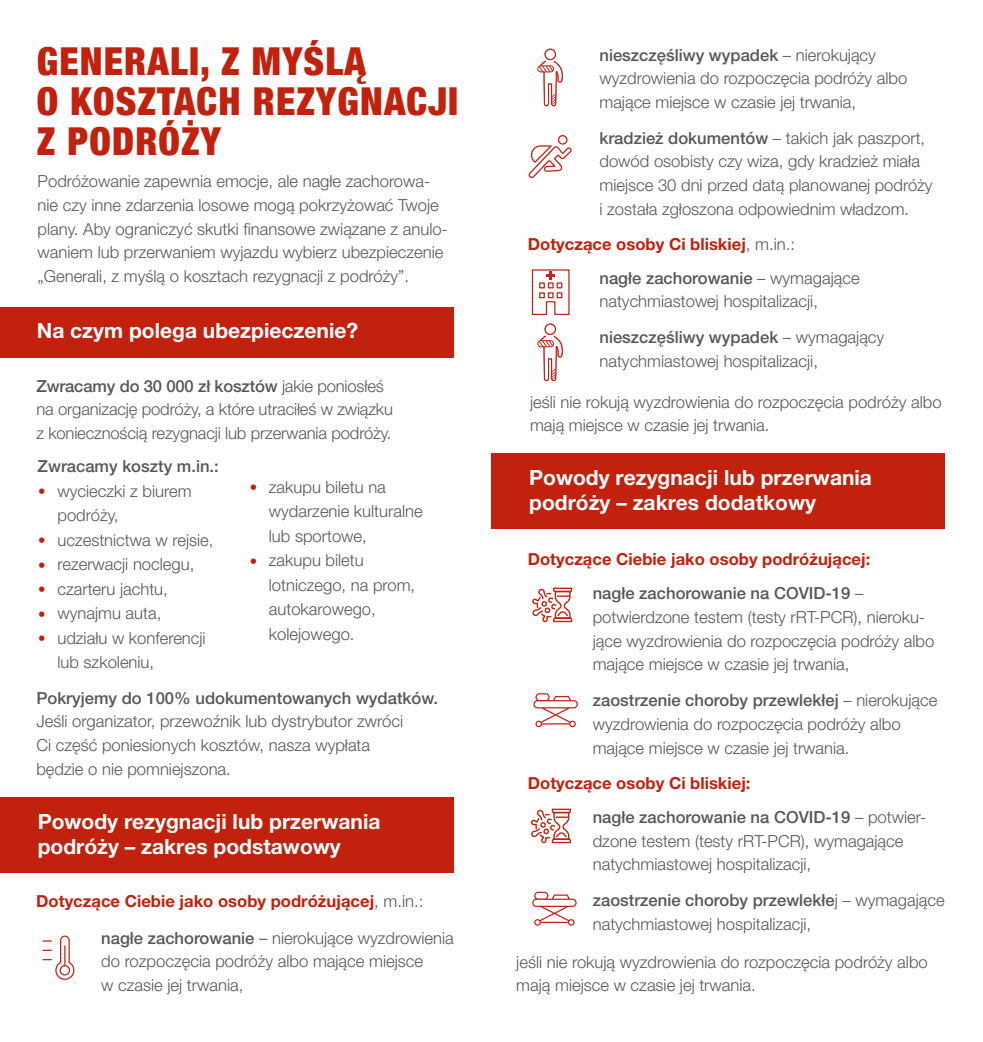
<style>
.page{position:relative;width:983px;height:1042px;background:#fff}
.page>*{position:absolute;margin:0;border:0;box-sizing:border-box;transform-origin:0 0}
.t1{font:900 condensed 38.5px/40.2px "Helvetica Neue";letter-spacing:.03em;color:#c1210d}
.t2{font:700 21px/24.5px "Helvetica Neue LT Pro";color:#fff}
.t3{font:300 16.62px/23.6px "Helvetica Neue LT Pro";color:#575756}
.t4{font:700 16.62px/34.8px "Helvetica Neue LT Pro";color:#c1210d}
.t5{font:500 16.62px "Helvetica Neue LT Pro";color:#575756}
.s1{font-weight:500}
.s2{font-family:"Helvetica Neue";font-weight:700;font-size:24.5px;color:#c1210d}
.s3{font-weight:300;color:#575756}
.s4{font-family:"Helvetica Neue"}
.s5{font-weight:500;color:#575756}
</style>
<div class="page">
<div style="left:0;top:307px;width:454px;height:50px;background:#c1210d"></div>
<div style="left:0;top:797px;width:454px;height:76px;background:#c1210d"></div>
<div style="left:491px;top:453px;width:454px;height:76px;background:#c1210d"></div>
<svg style="left:532px;top:892px;width:44px;height:33px"></svg>
<svg style="left:43px;top:935px;width:31px;height:45px"></svg>
<svg style="left:531px;top:808px;width:40px;height:36px"></svg>
<svg style="left:537px;top:49px;width:26px;height:57px"></svg>
<svg style="left:528px;top:135px;width:43px;height:43px"></svg>
<svg style="left:537px;top:323px;width:26px;height:58px"></svg>
<svg style="left:531px;top:269px;width:39px;height:47px"></svg>
<svg style="left:533px;top:693px;width:44px;height:34px"></svg>
<svg style="left:532px;top:587px;width:41px;height:36px"></svg>
<h1 class="t1" style="left:37px;top:39px;width:423px">GENERALI, Z MYŚLĄ<br>O KOSZTACH REZYGNACJI<br>Z PODRÓŻY</h1>
<p class="t3" style="left:38px;top:169px;width:411px">Podróżowanie zapewnia emocje, ale nagłe zachorowa&shy;nie czy inne zdarzenia losowe mogą pokrzyżować Twoje plany. Aby ograniczyć skutki finansowe związane z anulo&shy;waniem lub przerwaniem wyjazdu wybierz ubezpieczenie „Generali, z myślą o kosztach rezygnacji z podróży”.</p>
<p class="t2" style="left:37px;top:318px;width:323px">Na czym polega ubezpieczenie?</p>
<p class="t3" style="left:36px;top:374px;width:358px"><span class="s1">Zwracamy do 30 000 zł kosztów</span> jakie poniosłeś na organizację podróży, a które utraciłeś w związku z koniecznością rezygnacji lub przerwania podróży.</p>
<p class="t5" style="left:38px;top:456px;width:183px">Zwracamy koszty m.in.:</p>
<p class="t3" style="left:57px;top:478px;width:135px;line-height:24.5px;text-indent:-20px"><span class="s2">•</span> wycieczki z biurem podróży,</p>
<p class="t3" style="left:38px;top:528px;width:177px"><span class="s2">•</span> uczestnictwa w rejsie,</p>
<p class="t3" style="left:38px;top:552px;width:158px"><span class="s2">•</span> rezerwacji noclegu,</p>
<p class="t3" style="left:38px;top:577px;width:132px"><span class="s2">•</span> czarteru jachtu,</p>
<p class="t3" style="left:38px;top:601px;width:125px"><span class="s2">•</span> wynajmu auta,</p>
<p class="t3" style="left:57px;top:625px;width:150px;line-height:24.5px;text-indent:-20px"><span class="s2">•</span> udziału w konferencji lub szkoleniu,</p>
<p class="t3" style="left:269px;top:474px;width:155px;line-height:24.5px;text-indent:-20px"><span class="s2">•</span> zakupu biletu na wydarzenie kulturalne lub sportowe,</p>
<p class="t3" style="left:269px;top:547px;width:148px;line-height:24.5px;text-indent:-20px"><span class="s2">•</span> zakupu biletu lotniczego, na prom, autokarowego, kolejowego.</p>
<p class="t5" style="left:36px;top:688px;width:403px">Pokryjemy do 100% udokumentowanych wydatków.</p>
<p class="t3" style="left:36px;top:709px;width:368px">Jeśli organizator, przewoźnik lub dystrybutor zwróci<br>Ci część poniesionych kosztów, nasza wypłata będzie o nie pomniejszona.</p>
<p class="t2" style="left:38px;top:809px;width:344px">Powody rezygnacji lub przerwania podróży – zakres podstawowy</p>
<p class="t4" style="left:36px;top:883px;width:388px">Dotyczące Ciebie jako osoby podróżującej<span class="s3">, m.in.:</span></p>
<p class="t3" style="left:101px;top:925px;width:354px"><span class="s1">nagłe zachorowanie</span> <span class="s4">–</span> nierokujące wyzdrowienia do rozpoczęcia podróży albo mające miejsce<br>w czasie jej trwania,</p>
<p class="t3" style="left:599px;top:42px;width:309px"><span class="s1">nieszczęśliwy wypadek</span> – nierokujący wyzdrowienia do rozpoczęcia podróży albo mające miejsce w czasie jej trwania,</p>
<p class="t3" style="left:599px;top:126px;width:334px"><span class="s1">kradzież dokumentów</span> – takich jak paszport, dowód osobisty czy wiza, gdy kradzież miała miejsce 30 dni przed datą planowanej podróży i została zgłoszona odpowiednim władzom.</p>
<p class="t4" style="left:527px;top:226px;width:268px">Dotyczące osoby Ci bliskiej<span class="s3">, m.in.:</span></p>
<p class="t3" style="left:599px;top:265px;width:261px"><span class="s1">nagłe zachorowanie</span> – wymagające natychmiastowej hospitalizacji,</p>
<p class="t3" style="left:599px;top:325px;width:286px"><span class="s1">nieszczęśliwy wypadek</span> – wymagający natychmiastowej hospitalizacji,</p>
<p class="t3" style="left:530px;top:390px;width:413px">jeśli nie rokują wyzdrowienia do rozpoczęcia podróży albo mają miejsce w czasie jej trwania.</p>
<p class="t2" style="left:529px;top:465px;width:344px">Powody rezygnacji lub przerwania podróży – zakres dodatkowy</p>
<p class="t4" style="left:592px;top:541px;width:279px;text-indent:-65px">Dotyczące Ciebie jako osoby podróżującej: <span class="s5">nagłe zachorowanie na COVID-19</span> <span class="s3">–</span></p>
<p class="t3" style="left:592px;top:605px;width:343px">potwierdzone testem (testy rRT-PCR), nieroku&shy;jące wyzdrowienia do rozpoczęcia podróży albo mające miejsce w czasie jej trwania,</p>
<p class="t3" style="left:592px;top:688px;width:346px"><span class="s1">zaostrzenie choroby przewlekłej</span> – nierokujące wyzdrowienia do rozpoczęcia podróży albo mające miejsce w czasie jej trwania.</p>
<p class="t4" style="left:527px;top:765px;width:224px">Dotyczące osoby Ci bliskiej:</p>
<p class="t3" style="left:592px;top:805px;width:335px"><span class="s1">nagłe zachorowanie na COVID-19</span> – potwier&shy;dzone testem (testy rRT-PCR), wymagające natychmiastowej hospitalizacji,</p>
<p class="t3" style="left:592px;top:888px;width:353px"><span class="s1">zaostrzenie choroby przewlekłe</span>j – wymagające natychmiastowej hospitalizacji,</p>
<p class="t3" style="left:516px;top:949px;width:413px">jeśli nie rokują wyzdrowienia do rozpoczęcia podróży albo mają miejsce w czasie jej trwania.</p>
</div>
